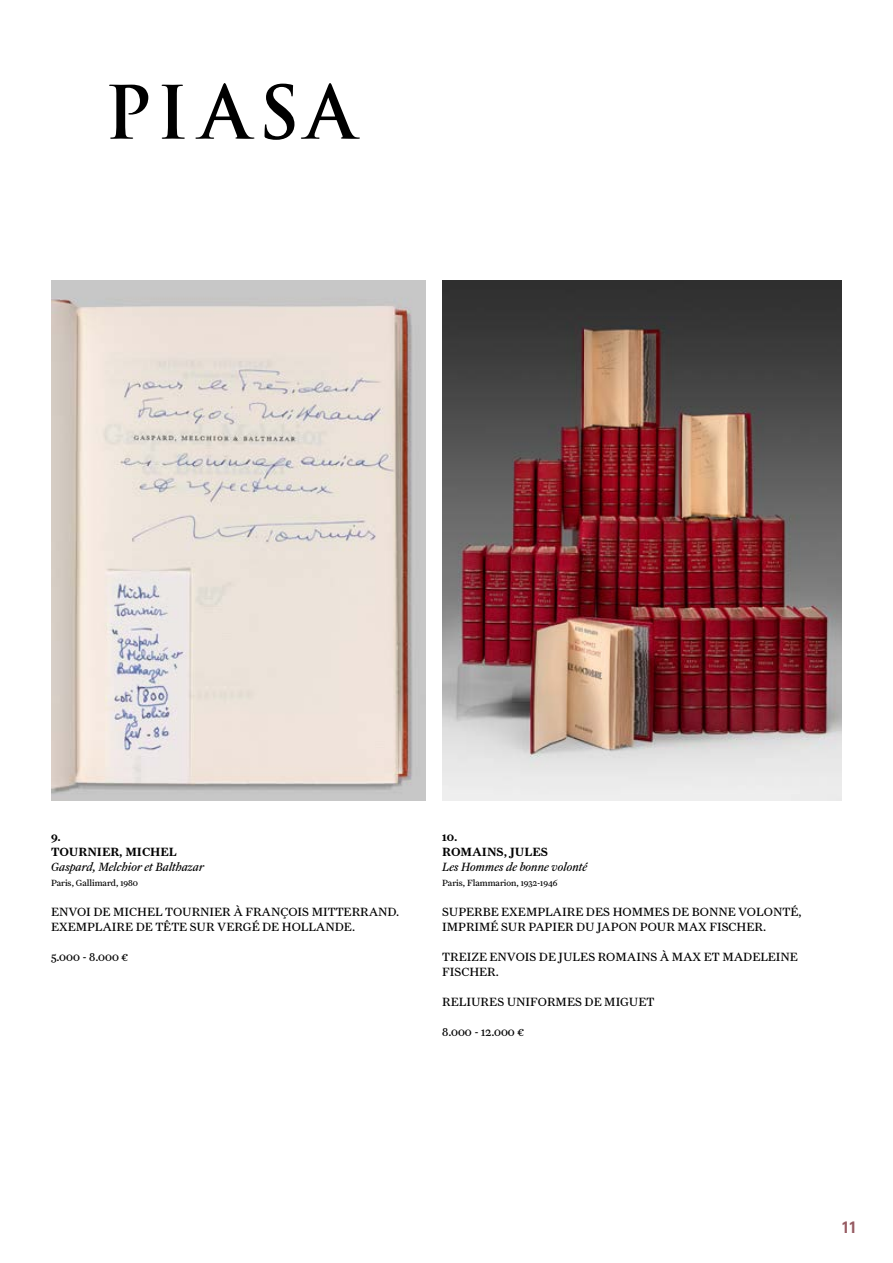
<style>
.page{position:relative;width:893px;height:1263px;background:#fff}
.page>*{position:absolute;margin:0;border:0;box-sizing:border-box;transform-origin:0 0}
.t1{font:700 16.5px "Brown Pro";color:#975c63}
.auteur_RG{font:12px/15px "Farnham Text";color:#000}
.auteur_RG-2{font:12px "Farnham Text Regular Ital LF";color:#000}
.auteur_RG-3{font:12px "Farnham Text Semi";color:#000}
.auteur_RG-4{font:9px "Farnham Text";color:#000}
</style>
<div class="page">
<svg style="left:109px;top:85px;width:39px;height:54px"></svg>
<svg style="left:162px;top:85px;width:23px;height:54px"></svg>
<svg style="left:195px;top:83px;width:59px;height:56px"></svg>
<svg style="left:265px;top:84px;width:29px;height:56px"></svg>
<svg style="left:301px;top:83px;width:59px;height:56px"></svg>
<img style="left:51px;top:281px;width:374px;height:519px">
<img style="left:442px;top:281px;width:400px;height:519px">
<p class="auteur_RG-3" style="left:51px;top:830px;width:11px">9.</p>
<p class="auteur_RG-3" style="left:51px;top:845px;width:127px">TOURNIER, MICHEL</p>
<p class="auteur_RG-2" style="left:51px;top:860px;width:154px">Gaspard, Melchior et Balthazar</p>
<p class="auteur_RG-4" style="left:51px;top:878px;width:89px">Paris, Gallimard, 1980</p>
<p class="auteur_RG" style="left:51px;top:904px;width:350px">ENVOI DE MICHEL TOURNIER À FRANÇOIS MITTERRAND.<br>EXEMPLAIRE DE TÊTE SUR VERGÉ DE HOLLANDE.</p>
<p class="auteur_RG" style="left:51px;top:949px;width:78px">5.000 - 8.000 €</p>
<p class="auteur_RG-3" style="left:442px;top:830px;width:17px">10.</p>
<p class="auteur_RG-3" style="left:442px;top:845px;width:107px">ROMAINS, JULES</p>
<p class="auteur_RG-2" style="left:442px;top:860px;width:147px">Les Hommes de bonne volonté</p>
<p class="auteur_RG-4" style="left:442px;top:878px;width:117px">Paris, Flammarion, 1932-1946</p>
<p class="auteur_RG" style="left:442px;top:904px;width:361px">SUPERBE EXEMPLAIRE DES HOMMES DE BONNE VOLONTÉ,<br>IMPRIMÉ SUR PAPIER DU JAPON POUR MAX FISCHER.</p>
<p class="auteur_RG" style="left:442px;top:949px;width:357px">TREIZE ENVOIS DE JULES ROMAINS À MAX ET MADELEINE<br>FISCHER.</p>
<p class="auteur_RG" style="left:442px;top:994px;width:214px">RELIURES UNIFORMES DE MIGUET</p>
<p class="auteur_RG" style="left:442px;top:1024px;width:83px">8.000 - 12.000 €</p>
<h1 class="t1" style="left:842px;top:1214px;width:16px">11</h1>
</div>
